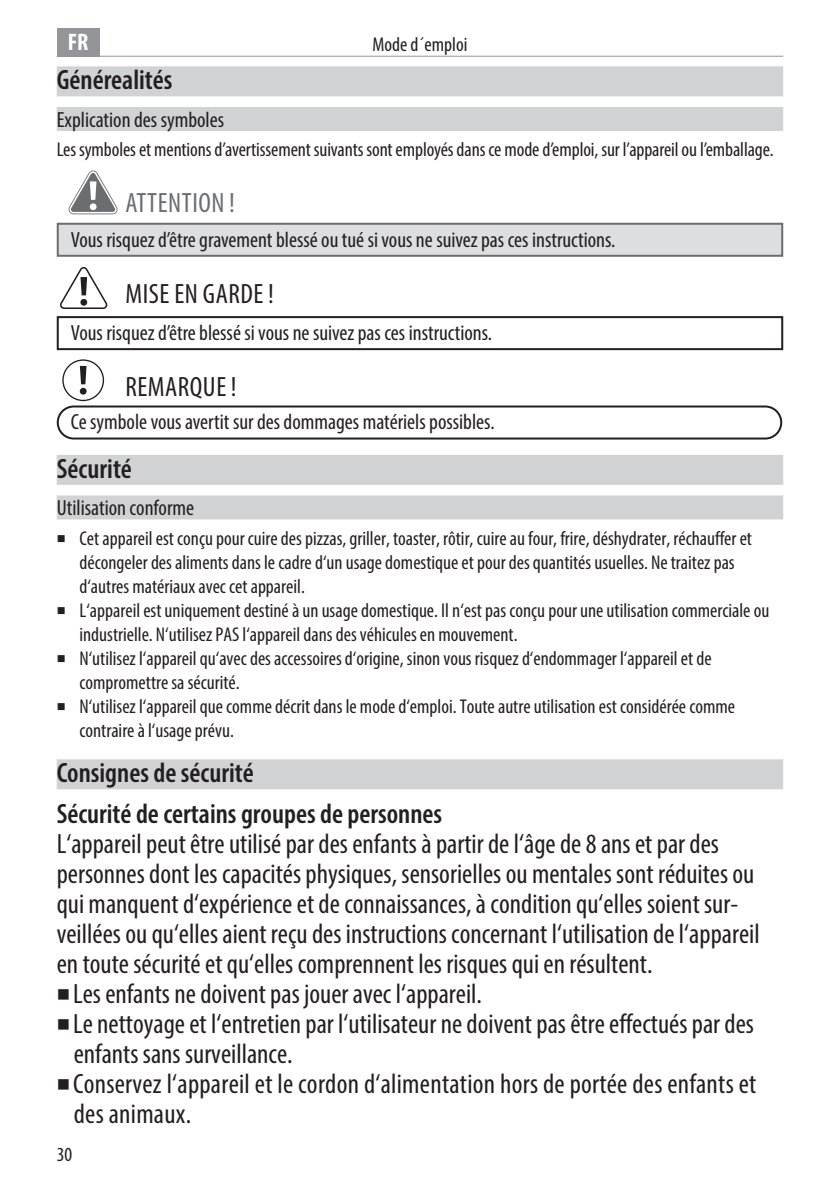
<style>
.page{position:relative;width:840px;height:1191px;background:#fff}
.page>*{position:absolute;margin:0;border:0;box-sizing:border-box;transform-origin:0 0}
.t1{font:condensed 28px "Myriad Pro";color:#231f20}
.t2{font:600 condensed 28px/41.4px "Myriad Pro";color:#231f20}
.t3{font:condensed 28px "Myriad Pro";letter-spacing:.02em;color:#231f20}
.t4{font:condensed 28px "Myriad Pro";letter-spacing:.02em;color:#6c6d70}
.t5{font:700 condensed 24px "Myriad Pro";color:#fff}
.t6{font:condensed 22px "Myriad Pro";color:#231f20}
.t7{font:condensed 20px/24px "Myriad Pro";color:#231f20}
</style>
<div class="page">
<hr style="left:57px;top:56px;width:725px;height:1px;background:#939598">
<div style="left:57px;top:28px;width:42px;height:29px;background:#939598"></div>
<div style="left:57px;top:66px;width:725px;height:30px;background:#d1d2d4"></div>
<div style="left:57px;top:107px;width:725px;height:24px;background:#d1d2d4"></div>
<div style="left:57px;top:455px;width:725px;height:30px;background:#d1d2d4"></div>
<div style="left:57px;top:495px;width:725px;height:24px;background:#d1d2d4"></div>
<div style="left:57px;top:759px;width:725px;height:30px;background:#d1d2d4"></div>
<svg style="left:72px;top:214px;width:42px;height:1px"></svg>
<svg style="left:68px;top:170px;width:49px;height:44px"></svg>
<div style="left:57px;top:223px;width:725px;height:34px;background:#dddee0;border:2px solid #6c6d70"></div>
<svg style="left:60px;top:267px;width:48px;height:42px"></svg>
<div style="left:57px;top:316px;width:725px;height:34px;border:2px solid #231f20"></div>
<div style="left:57px;top:405px;width:724px;height:34px;border:2px solid #231f20;border-radius:16px"></div>
<svg style="left:62px;top:359px;width:42px;height:42px"></svg>
<p class="t5" style="left:68px;top:27px;width:22px">FR</p>
<p class="t7" style="left:372px;top:32px;width:96px">Mode d´emploi</p>
<h1 class="t2" style="left:57px;top:59px;width:117px">Générealités</h1>
<p class="t6" style="left:57px;top:106px;width:169px">Explication des symboles</p>
<p class="t7" style="left:57px;top:138px;width:718px">Les symboles et mentions d’avertissement suivants sont employés dans ce mode d’emploi, sur l’appareil ou l’emballage.</p>
<h1 class="t4" style="left:125px;top:186px;width:111px">ATTENTION !</h1>
<p class="t6" style="left:71px;top:227px;width:545px">Vous risquez d’être gravement blessé ou tué si vous ne suivez pas ces instructions.</p>
<h1 class="t3" style="left:125px;top:276px;width:150px">MISE EN GARDE !</h1>
<p class="t6" style="left:71px;top:319px;width:422px">Vous risquez d’être blessé si vous ne suivez pas ces instructions.</p>
<h1 class="t3" style="left:125px;top:370px;width:113px">REMARQUE !</h1>
<p class="t6" style="left:71px;top:408px;width:425px">Ce symbole vous avertit sur des dommages matériels possibles.</p>
<h1 class="t2" style="left:57px;top:447px;width:77px">Sécurité</h1>
<p class="t6" style="left:57px;top:495px;width:139px">Utilisation conforme</p>
<p class="t7" style="left:79px;top:526px;width:691px">Cet appareil est conçu pour cuire des pizzas, griller, toaster, rôtir, cuire au four, frire, déshydrater, réchauffer et décongeler des aliments dans le cadre d‘un usage domestique et pour des quantités usuelles. Ne traitez pas d‘autres matériaux avec cet appareil.<br>L‘appareil est uniquement destiné à un usage domestique. Il n‘est pas conçu pour une utilisation commerciale ou industrielle. N‘utilisez PAS l‘appareil dans des véhicules en mouvement.<br>N‘utilisez l‘appareil qu‘avec des accessoires d‘origine, sinon vous risquez d‘endommager l‘appareil et de compromettre sa sécurité.<br>N‘utilisez l‘appareil que comme décrit dans le mode d‘emploi. Toute autre utilisation est considérée comme contraire à l‘usage prévu.</p>
<h1 class="t2" style="left:57px;top:751px;width:387px">Consignes de sécurité<br>Sécurité de certains groupes de personnes</h1>
<h1 class="t1" style="left:57px;top:827px;width:663px">L‘appareil peut être utilisé par des enfants à partir de l‘âge de 8 ans et par des</h1>
<h1 class="t1" style="left:57px;top:857px;width:698px">personnes dont les capacités physiques, sensorielles ou mentales sont réduites ou</h1>
<h1 class="t1" style="left:57px;top:887px;width:682px">qui manquent d‘expérience et de connaissances, à condition qu‘elles soient sur-</h1>
<h1 class="t1" style="left:57px;top:917px;width:704px">veillées ou qu‘elles aient reçu des instructions concernant l‘utilisation de l‘appareil</h1>
<h1 class="t1" style="left:57px;top:947px;width:597px">en toute sécurité et qu‘elles comprennent les risques qui en résultent.</h1>
<h1 class="t1" style="left:73px;top:977px;width:410px">Les enfants ne doivent pas jouer avec l‘appareil.</h1>
<h1 class="t1" style="left:73px;top:1007px;width:682px">Le nettoyage et l‘entretien par l‘utilisateur ne doivent pas être effectués par des</h1>
<h1 class="t1" style="left:74px;top:1037px;width:220px">enfants sans surveillance.</h1>
<h1 class="t1" style="left:73px;top:1067px;width:684px">Conservez l‘appareil et le cordon d‘alimentation hors de portée des enfants et</h1>
<h1 class="t1" style="left:74px;top:1097px;width:119px">des animaux.</h1>
<p class="t7" style="left:57px;top:1141px;width:17px">30</p>
</div>
